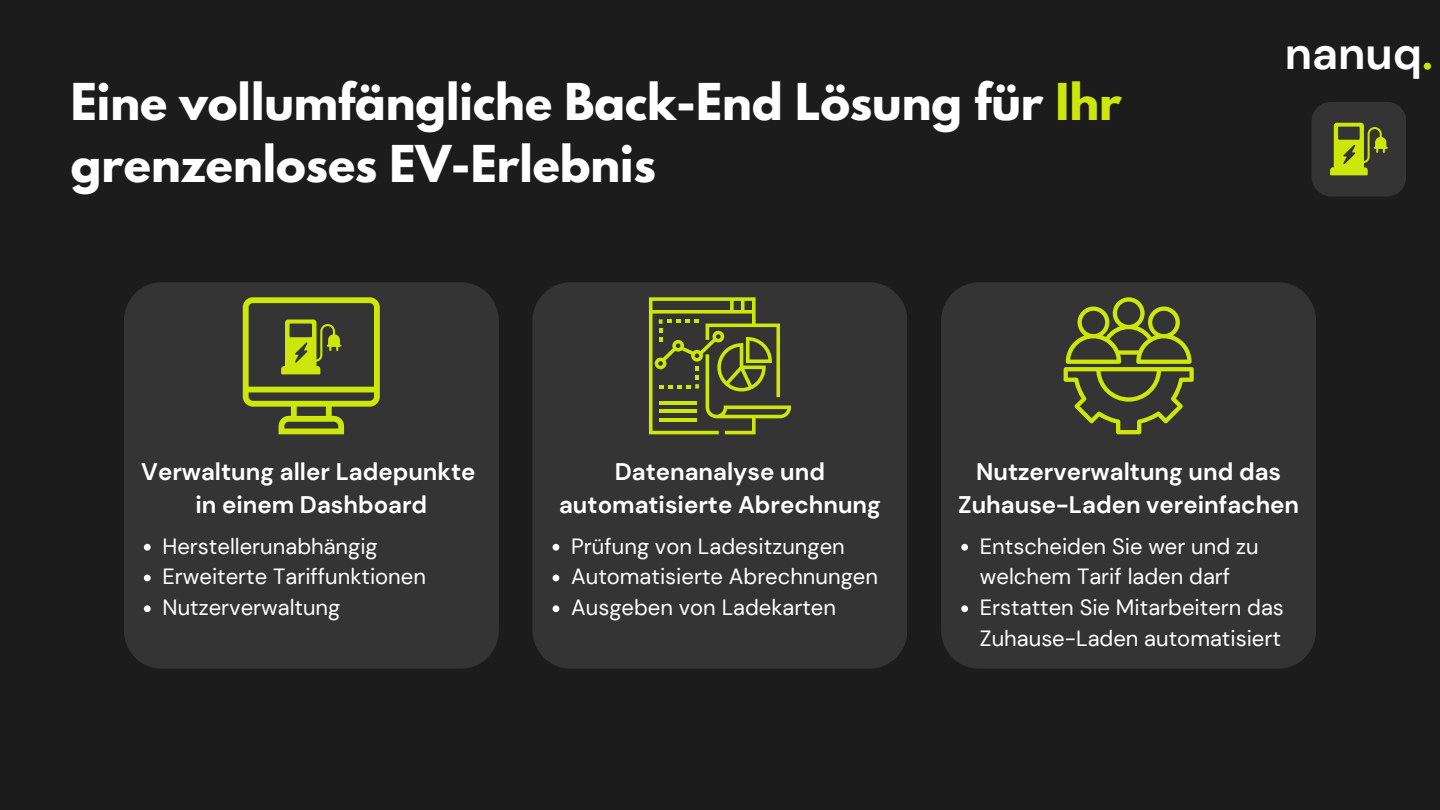
<style>
.page{position:relative;width:1440px;height:810px;background:#1c1c1c}
.page>*{position:absolute;margin:0;border:0;box-sizing:border-box;transform-origin:0 0}
.t1{font:700 45px/62.2px "League Spartan";color:#fff}
.t2{font:700 45px "DM Sans";color:#fff}
.t3{font:700 24px/33px "DM Sans";color:#fff;text-align:center}
.t4{font:22px/30.8px "DM Sans";color:#fff}
.s1{color:#cce70c}
</style>
<div class="page">
<div style="left:1312px;top:102px;width:94px;height:94px;background:#343434;border-radius:19px"></div>
<svg style="left:1330px;top:123px;width:58px;height:52px"></svg>
<div style="left:124px;top:282px;width:375px;height:387px;background:#343434"></div>
<svg style="left:243px;top:297px;width:137px;height:137px;background:#636c27"></svg>
<svg style="left:144px;top:544px;width:7px;height:7px"></svg>
<svg style="left:144px;top:575px;width:7px;height:6px"></svg>
<svg style="left:144px;top:605px;width:7px;height:7px"></svg>
<div style="left:532px;top:282px;width:375px;height:387px;background:#343434"></div>
<svg style="left:649px;top:297px;width:142px;height:137px;background:#5d6429"></svg>
<svg style="left:553px;top:544px;width:6px;height:7px"></svg>
<svg style="left:553px;top:575px;width:6px;height:6px"></svg>
<svg style="left:553px;top:605px;width:6px;height:7px"></svg>
<div style="left:941px;top:282px;width:375px;height:387px;background:#343434"></div>
<svg style="left:1064px;top:297px;width:130px;height:137px;background:#595f2a"></svg>
<svg style="left:961px;top:544px;width:7px;height:7px"></svg>
<svg style="left:961px;top:605px;width:7px;height:7px"></svg>
<h1 class="t1" style="left:71px;top:77px;width:1052px">Eine vollumfängliche Back-End Lösung für <span class="s1">Ihr </span>grenzenloses EV-Erlebnis</h1>
<p class="t2" style="left:1285px;top:24px;width:150px">nanuq<span class="s1">.</span></p>
<h1 class="t3" style="left:141px;top:456px;width:336px">Verwaltung aller Ladepunkte in einem Dashboard</h1>
<p class="t4" style="left:163px;top:531px;width:217px">Herstellerunabhängig</p>
<p class="t4" style="left:163px;top:561px;width:265px">Erweiterte Tariffunktionen</p>
<p class="t4" style="left:163px;top:592px;width:179px">Nutzerverwaltung</p>
<h2 class="t3" style="left:559px;top:456px;width:323px">Datenanalyse und automatisierte Abrechnung</h2>
<p class="t4" style="left:571px;top:531px;width:275px">Prüfung von Ladesitzungen</p>
<p class="t4" style="left:571px;top:561px;width:308px">Automatisierte Abrechnungen</p>
<p class="t4" style="left:571px;top:592px;width:266px">Ausgeben von Ladekarten</p>
<p class="t3" style="left:958px;top:456px;width:343px">Nutzerverwaltung und das<br>Zuhause-Laden vereinfachen</p>
<h2 class="t4" style="left:980px;top:531px;width:280px">Entscheiden Sie wer und zu welchem Tarif laden darf</h2>
<p class="t4" style="left:980px;top:592px;width:306px">Erstatten Sie Mitarbeitern das<br>Zuhause-Laden automatisiert</p>
</div>
